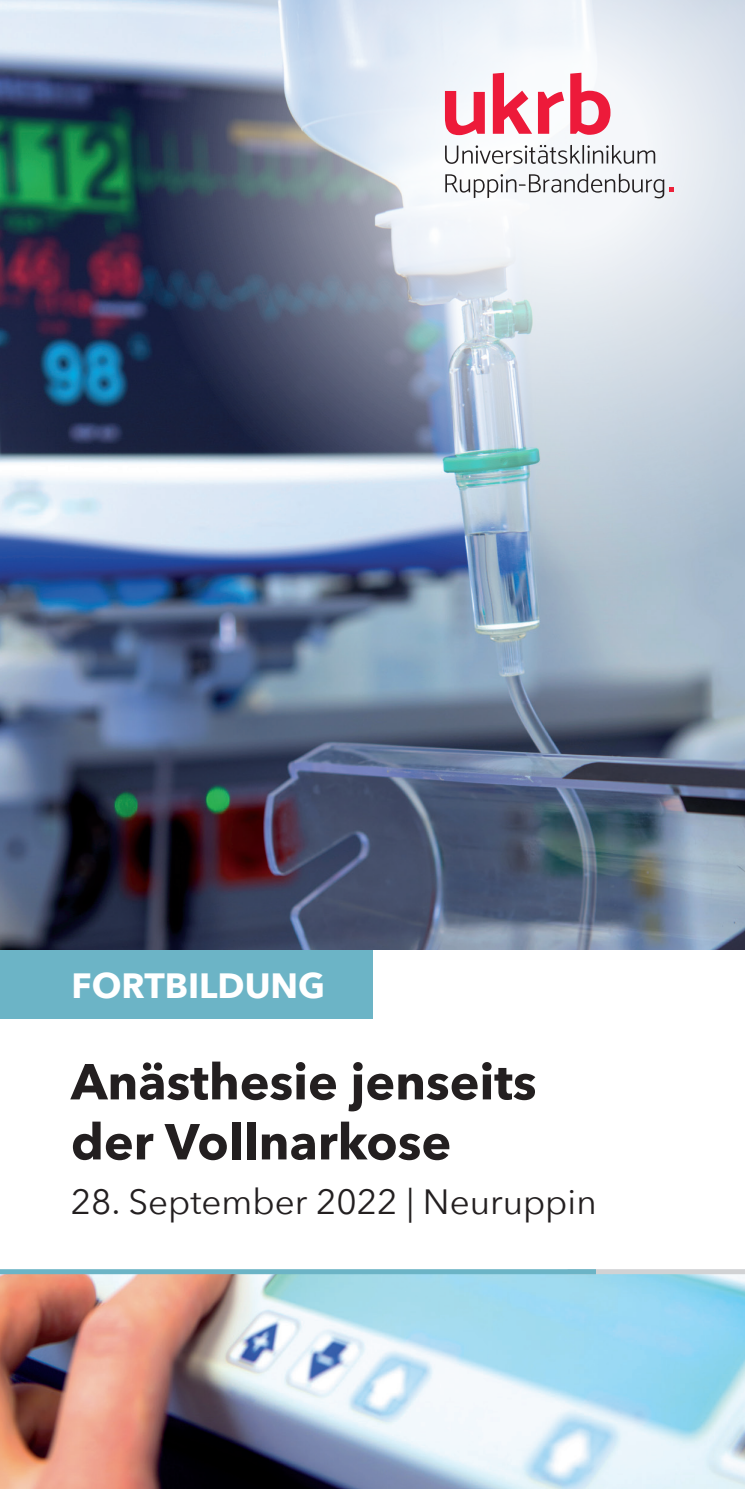
<style>
.page{position:relative;width:745px;height:1489px;background:#fff}
.page>*{position:absolute;margin:0;border:0;box-sizing:border-box;transform-origin:0 0}
.t1{font:700 50px/60px "Avenir Next";color:#231f20}
.t2{font:35px "Avenir Next";color:#231f20}
.t3{font:700 35px "Avenir Next";color:#fff}
</style>
<div class="page">
<img style="left:0;top:599px;width:744px;height:889px">
<img style="left:0;top:0;width:744px;height:599px">
<svg style="left:445px;top:145px;width:209px;height:19px"></svg>
<svg style="left:445px;top:174px;width:228px;height:24px"></svg>
<svg style="left:444px;top:91px;width:40px;height:44px"></svg>
<svg style="left:492px;top:73px;width:39px;height:61px"></svg>
<svg style="left:537px;top:92px;width:26px;height:42px"></svg>
<svg style="left:570px;top:73px;width:40px;height:62px"></svg>
<div style="left:0;top:950px;width:744px;height:320px;background:#fff"></div>
<div style="left:567px;top:1269px;width:177px;height:5px;background:#d1d2d4"></div>
<div style="left:0;top:1269px;width:595px;height:5px;background:#6cb4c6"></div>
<div style="left:0;top:950px;width:372px;height:68px;background:#6cb4c6"></div>
<p class="t3" style="left:71px;top:954px;width:255px">FORTBILDUNG</p>
<p class="t1" style="left:71px;top:1051px;width:467px">Anästhesie jenseits der Vollnarkose</p>
<p class="t2" style="left:71px;top:1171px;width:527px">28. September 2022 | Neuruppin</p>
</div>
